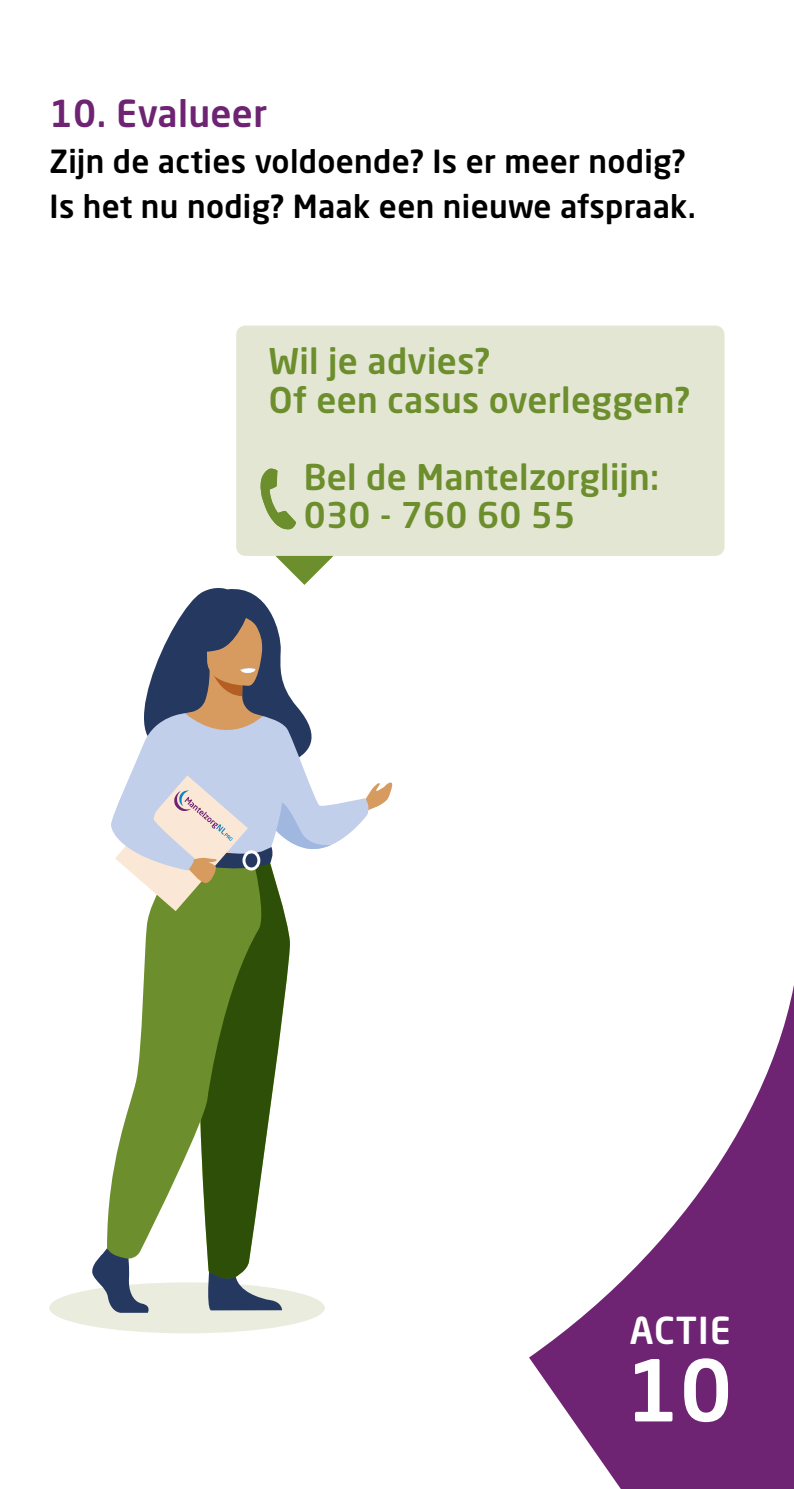
<style>
.page{position:relative;width:794px;height:1489px;background:#fff}
.page>*{position:absolute;margin:0;border:0;box-sizing:border-box;transform-origin:0 0}
.t1{font:500 84px "Neo Sans W1 G";color:#fff}
.t2{font:500 36.75px "Neo Sans W1 G";letter-spacing:.01em;color:#6e2473}
.t3{font:500 36.75px "Neo Sans W1 G";letter-spacing:.03em;color:#fff}
.t4{font:500 35px/38.5px "Neo Sans W1 G";letter-spacing:.01em;color:#6c8e2c}
.t5{font:500 31.5px/45.5px "Neo Sans W1 G";letter-spacing:.01em;color:#000}
</style>
<div class="page">
<svg style="left:50px;top:985px;width:744px;height:503px"></svg>
<div style="left:49px;top:1282px;width:276px;height:51px;background:#eaecde;border-radius:50%"></div>
<div style="left:236px;top:325px;width:488px;height:231px;background:#e3e6d3;border-radius:9px"></div>
<svg style="left:90px;top:556px;width:303px;height:756px"></svg>
<svg style="left:260px;top:468px;width:36px;height:61px"></svg>
<p class="t2" style="left:50px;top:91px;width:219px">10. Evalueer</p>
<p class="t5" style="left:50px;top:138px;width:648px">Zijn de acties voldoende? Is er meer nodig?<br>Is het nu nodig? Maak een nieuwe afspraak.</p>
<p class="t4" style="left:269px;top:341px;width:422px">Wil je advies?<br>Of een casus overleggen?</p>
<p class="t4" style="left:304px;top:457px;width:357px">Bel de Mantelzorglijn:<br>030 - 760 60 55</p>
<p class="t3" style="left:630px;top:1307px;width:103px">ACTIE</p>
<h1 class="t1" style="left:626px;top:1337px;width:108px">10</h1>
</div>
